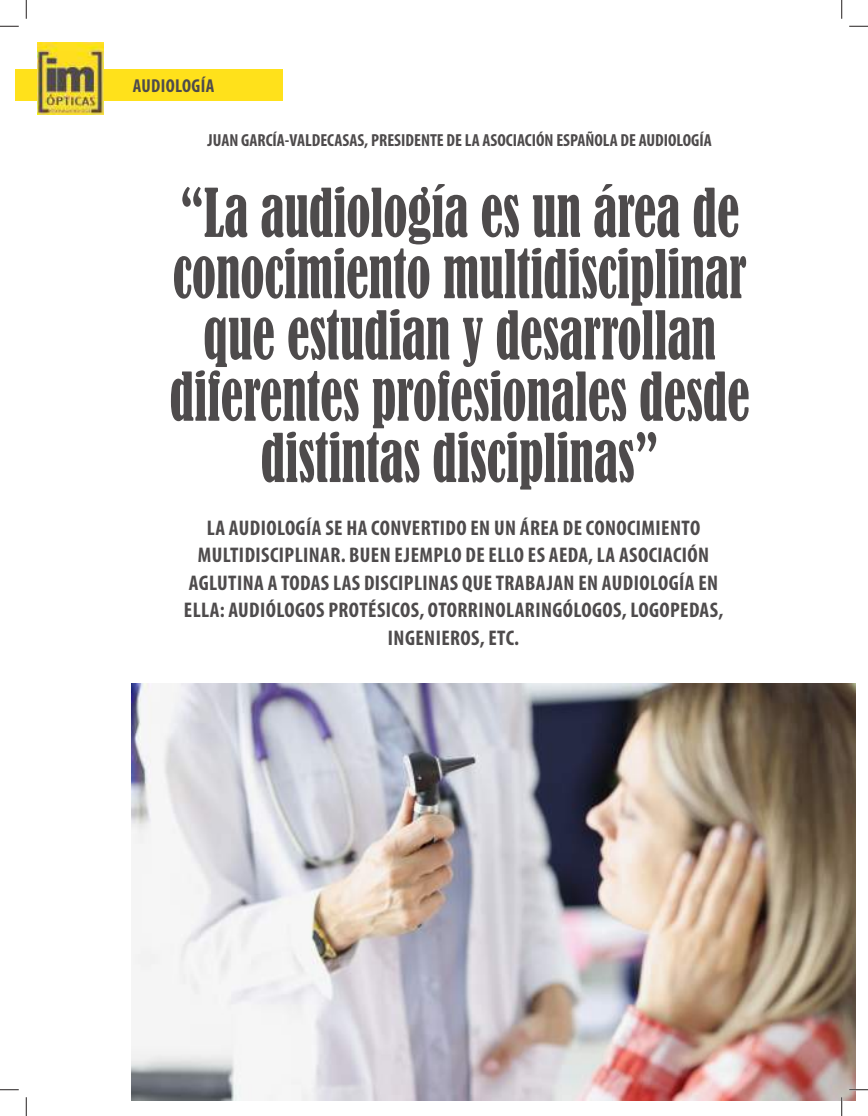
<style>
.page{position:relative;width:868px;height:1116px;background:#fff}
.page>*{position:absolute;margin:0;border:0;box-sizing:border-box;transform-origin:0 0}
.t1{font:condensed 62.5px/61.2px "Bernard";color:#4e4b4c;text-align:center;scale:.8 1}
.t2{font:700 condensed 21.25px/27.5px "Myriad Pro";letter-spacing:.02em;color:#4e4b4c;text-align:center}
.t3{font:700 condensed 18.75px "Myriad Pro";letter-spacing:.02em;color:#4e4b4c}
.t4{font:700 condensed 17.5px "Myriad Pro";color:#4e4b4c}
</style>
<div class="page">
<div style="left:16px;top:69px;width:267px;height:32px;background:#ffe11b"></div>
<img style="left:37px;top:42px;width:66px;height:72px">
<img style="left:132px;top:684px;width:723px;height:416px">
<svg style="left:0;top:25px;width:19px;height:2px"></svg>
<svg style="left:849px;top:25px;width:18px;height:2px"></svg>
<svg style="left:0;top:1089px;width:19px;height:1px"></svg>
<svg style="left:849px;top:1088px;width:18px;height:2px"></svg>
<svg style="left:25px;top:0;width:2px;height:19px"></svg>
<svg style="left:25px;top:1097px;width:2px;height:18px"></svg>
<svg style="left:841px;top:0;width:1px;height:19px"></svg>
<svg style="left:840px;top:1097px;width:2px;height:18px"></svg>
<p class="t3" style="left:133px;top:74px;width:83px">AUDIOLOGÍA</p>
<p class="t4" style="left:207px;top:129px;width:506px">JUAN GARCÍA-VALDECASAS, PRESIDENTE DE LA ASOCIACIÓN ESPAÑOLA DE AUDIOLOGÍA</p>
<h1 class="t1" style="left:170px;top:183px;width:726px">“La audiología es un área de conocimiento multidisciplinar que estudian y desarrollan diferentes profesionales desde distintas disciplinas”</h1>
<p class="t2" style="left:184px;top:513px;width:541px">LA AUDIOLOGÍA SE HA CONVERTIDO EN UN ÁREA DE CONOCIMIENTO MULTIDISCIPLINAR. BUEN EJEMPLO DE ELLO ES AEDA, LA ASOCIACIÓN AGLUTINA A TODAS LAS DISCIPLINAS QUE TRABAJAN EN AUDIOLOGÍA EN ELLA: AUDIÓLOGOS PROTÉSICOS, OTORRINOLARINGÓLOGOS, LOGOPEDAS, INGENIEROS, ETC.</p>
</div>
